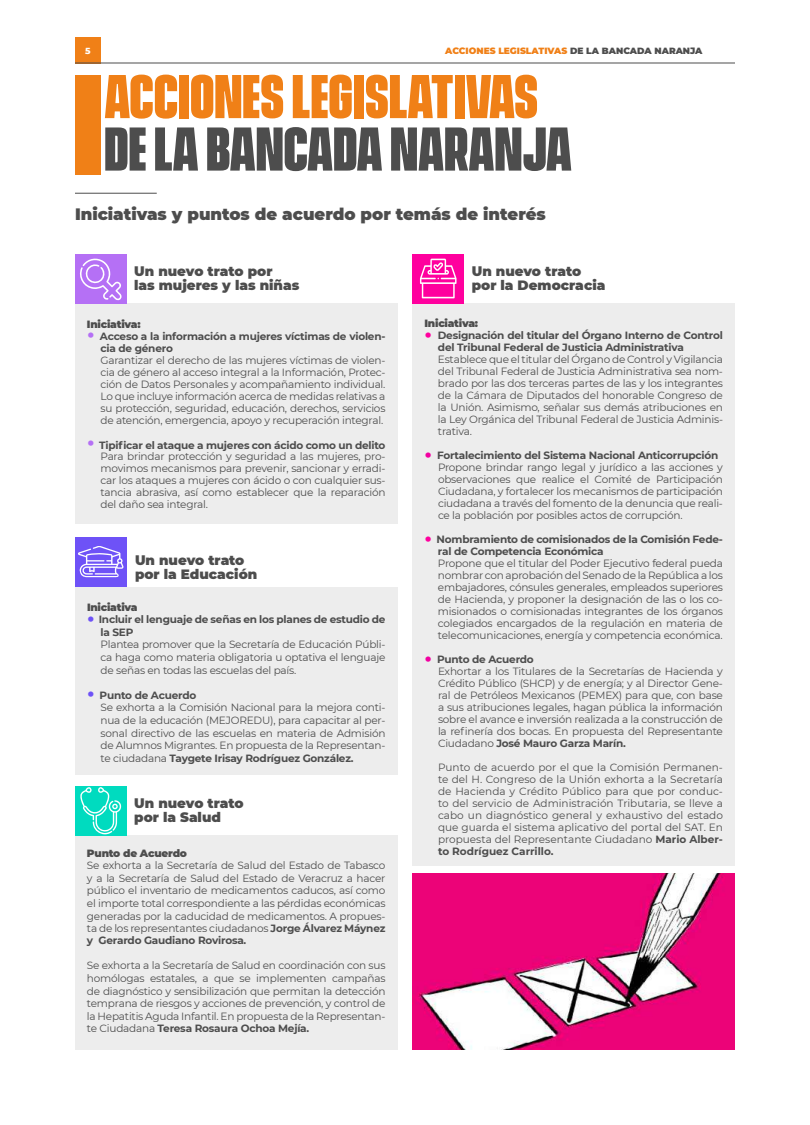
<style>
.page{position:relative;width:810px;height:1125px;background:#fff}
.page>*{position:absolute;margin:0;border:0;box-sizing:border-box;transform-origin:0 0}
.t1{font:700 56.25px "Vanguard CF Extra";color:#f08017}
.t2{font:700 56.25px "Vanguard CF Extra";color:#4d4d4d}
.t3{font:900 16.5px "Montserrat";color:#4d4d4d}
.t4{font:900 13.5px/14.2px "Montserrat";color:#4d4d4d}
.t5{font:10.5px/12px "Montserrat";letter-spacing:-.02em;color:#4d4d4d;text-align:justify}
.t6{font:700 10.5px/12px "Montserrat";letter-spacing:-.02em;color:#4d4d4d}
.t7{font:900 10.5px "Montserrat";letter-spacing:-.02em;color:#4d4d4d}
.t8{font:900 9px "Montserrat";color:#f08017}
.t9{font:800 9px "Montserrat";color:#fff}
.s1{color:#4d4d4d}
.s2{font-size:21px;color:#b570f5}
.s3{font-weight:700;font-size:21px;color:#b570f5}
.s4{font-weight:700}
.s5{font-size:21px;color:#6e52f7}
.s6{font-weight:700;font-size:21px;color:#6e52f7}
.s7{font-size:21px;color:#ff009e}
.s8{font-weight:700;font-size:21px;color:#f200a1}
</style>
<div class="page">
<div style="left:75px;top:37px;width:25px;height:26px;background:#f08017"></div>
<hr style="left:75px;top:63px;width:660px;height:1px;background:#4d4d4d">
<hr style="left:75px;top:193px;width:82px;height:1px;background:#4d4d4d">
<div style="left:75px;top:75px;width:25px;height:100px;background:#f08017"></div>
<div style="left:75px;top:303px;width:323px;height:221px;background:#ededed"></div>
<div style="left:412px;top:303px;width:323px;height:563px;background:#ededed"></div>
<div style="left:75px;top:538px;width:51px;height:49px;background:#6e52f7"></div>
<div style="left:75px;top:254px;width:51px;height:49px;background:#b570f5"></div>
<svg style="left:80px;top:258px;width:42px;height:42px"></svg>
<svg style="left:78px;top:546px;width:46px;height:32px"></svg>
<div style="left:75px;top:587px;width:323px;height:188px;background:#ededed"></div>
<div style="left:75px;top:836px;width:323px;height:214px;background:#ededed"></div>
<div style="left:412px;top:254px;width:52px;height:49px;background:#ff009e"></div>
<svg style="left:420px;top:259px;width:37px;height:39px"></svg>
<div style="left:75px;top:786px;width:51px;height:50px;background:#00dbbf"></div>
<svg style="left:80px;top:787px;width:41px;height:47px"></svg>
<img style="left:412px;top:873px;width:322px;height:177px">
<p class="t9" style="left:85px;top:44px;width:7px">5</p>
<p class="t8" style="left:445px;top:44px;width:259px">ACCIONES LEGISLATIVAS <span class="s1">DE LA BANCADA NARANJA</span></p>
<h1 class="t1" style="left:104px;top:64px;width:435px">ACCIONES LEGISLATIVAS</h1>
<h1 class="t2" style="left:104px;top:116px;width:469px">DE LA BANCADA NARANJA</h1>
<h2 class="t3" style="left:75px;top:202px;width:472px">Iniciativas y puntos de acuerdo por temás de interés</h2>
<p class="t4" style="left:134px;top:263px;width:167px">Un nuevo trato por<br>las mujeres y las niñas</p>
<p class="t7" style="left:87px;top:316px;width:55px">Iniciativa:</p>
<p class="t6" style="left:101px;top:329px;width:286px;text-indent:-14px"><span class="s2">•</span> Acceso a la información a mujeres víctimas de violen&shy;cia de género</p>
<p class="t5" style="left:101px;top:353px;width:287px">Garantizar el derecho de las mujeres víctimas de violen&shy;cia de género al acceso integral a la Información, Protec&shy;ción de Datos Personales y acompañamiento individual.<br>Lo que incluye información acerca de medidas relativas a su protección, seguridad, educación, derechos, servicios de atención, emergencia, apoyo y recuperación integral.</p>
<p class="t5" style="left:87px;top:440px;width:300px;line-height:10.5px;text-align:right"><span class="s3">•</span> <span class="s4">Tipificar el ataque a mujeres con ácido como un delito<br></span>Para brindar protección y seguridad a las mujeres, pro-</p>
<p class="t5" style="left:101px;top:461px;width:287px">movimos mecanismos para prevenir, sancionar y erradi&shy;car los ataques a mujeres con ácido o con cualquier sus&shy;tancia abrasiva, así como establecer que la reparación del daño sea integral.</p>
<p class="t4" style="left:135px;top:552px;width:124px">Un nuevo trato por la Educación</p>
<p class="t7" style="left:87px;top:600px;width:52px">Iniciativa</p>
<p class="t6" style="left:101px;top:613px;width:287px;line-height:12.6px;text-indent:-14px"><span class="s5">•</span> Incluir el lenguaje de señas en los planes de estudio de la SEP</p>
<p class="t5" style="left:101px;top:638px;width:287px;line-height:12.6px">Plantea promover que la Secretaría de Educación Públi&shy;ca haga como materia obligatoria u optativa el lenguaje de señas en todas las escuelas del país.</p>
<p class="t5" style="left:101px;top:688px;width:287px;line-height:12.6px;text-align:left;text-indent:-14px"><span class="s6">•</span> <span class="s4">Punto de Acuerdo<br></span>Se exhorta a la Comisión Nacional para la mejora conti&shy;nua de la educación (MEJOREDU), para capacitar al per&shy;sonal directivo de las escuelas en materia de Admisión de Alumnos Migrantes. En propuesta de la Representan&shy;te ciudadana <span class="s4">Taygete Irisay Rodríguez González.</span></p>
<p class="t4" style="left:134px;top:795px;width:111px">Un nuevo trato por la Salud</p>
<p class="t7" style="left:87px;top:845px;width:102px">Punto de Acuerdo</p>
<p class="t5" style="left:87px;top:859px;width:300px;line-height:12.5px">Se exhorta a la Secretaría de Salud del Estado de Tabasco y a la Secretaría de Salud del Estado de Veracruz a hacer público el inventario de medicamentos caducos, así como el importe total correspondiente a las pérdidas económicas generadas por la caducidad de medicamentos. A propues&shy;ta de los representantes ciudadanos <span class="s4">Jorge Álvarez Máynez y Gerardo Gaudiano Rovirosa.</span></p>
<p class="t5" style="left:87px;top:959px;width:300px;line-height:12.6px">Se exhorta a la Secretaría de Salud en coordinación con sus homólogas estatales, a que se implementen campañas de diagnóstico y sensibilización que permitan la detección temprana de riesgos y acciones de prevención, y control de la Hepatitis Aguda Infantil. En propuesta de la Representan&shy;te Ciudadana <span class="s4">Teresa Rosaura Ochoa Mejía.</span></p>
<p class="t4" style="left:472px;top:263px;width:135px">Un nuevo trato por la Democracia</p>
<p class="t7" style="left:425px;top:316px;width:55px">Iniciativa:</p>
<p class="t6" style="left:438px;top:329px;width:287px;text-indent:-13px"><span class="s7">•</span> Designación del titular del Órgano Interno de Control del Tribunal Federal de Justicia Administrativa</p>
<p class="t5" style="left:438px;top:353px;width:287px">Establece que el titular del Órgano de Control y Vigilancia del Tribunal Federal de Justicia Administrativa sea nom&shy;brado por las dos terceras partes de las y los integrantes de la Cámara de Diputados del honorable Congreso de la Unión. Asimismo, señalar sus demás atribuciones en la Ley Orgánica del Tribunal Federal de Justicia Adminis&shy;trativa.</p>
<p class="t5" style="left:438px;top:449px;width:287px;text-align:left;text-indent:-14px"><span class="s8">•</span> <span class="s4">Fortalecimiento del Sistema Nacional Anticorrupción </span>Propone brindar rango legal y jurídico a las acciones y observaciones que realice el Comité de Participación Ciudadana, y fortalecer los mecanismos de participación ciudadana a través del fomento de la denuncia que reali&shy;ce la población por posibles actos de corrupción.</p>
<p class="t6" style="left:438px;top:533px;width:287px;text-indent:-13px"><span class="s7">•</span> Nombramiento de comisionados de la Comisión Fede&shy;ral de Competencia Económica</p>
<p class="t5" style="left:438px;top:557px;width:287px">Propone que el titular del Poder Ejecutivo federal pueda nombrar con aprobación del Senado de la República a los embajadores, cónsules generales, empleados superiores de Hacienda, y proponer la designación de las o los co&shy;misionados o comisionadas integrantes de los órganos colegiados encargados de la regulación en materia de telecomunicaciones, energía y competencia económica.</p>
<p class="t5" style="left:438px;top:653px;width:287px;text-align:left;text-indent:-14px"><span class="s8">•</span> <span class="s4">Punto de Acuerdo<br></span>Exhortar a los Titulares de la Secretarías de Hacienda y Crédito Público (SHCP) y de energía; y al Director Gene&shy;ral de Petróleos Mexicanos (PEMEX) para que, con base a sus atribuciones legales, hagan pública la información sobre el avance e inversión realizada a la construcción de la refinería dos bocas. En propuesta del Representante Ciudadano <span class="s4">José Mauro Garza Marín.</span></p>
<p class="t5" style="left:438px;top:761px;width:287px">Punto de acuerdo por el que la Comisión Permanen&shy;te del H. Congreso de la Unión exhorta a la Secretaría de Hacienda y Crédito Público para que por conduc&shy;to del servicio de Administración Tributaria, se lleve a cabo un diagnóstico general y exhaustivo del estado que guarda el sistema aplicativo del portal del SAT. En propuesta del Representante Ciudadano <span class="s4">Mario Alber&shy;to Rodríguez Carrillo.</span></p>
</div>
